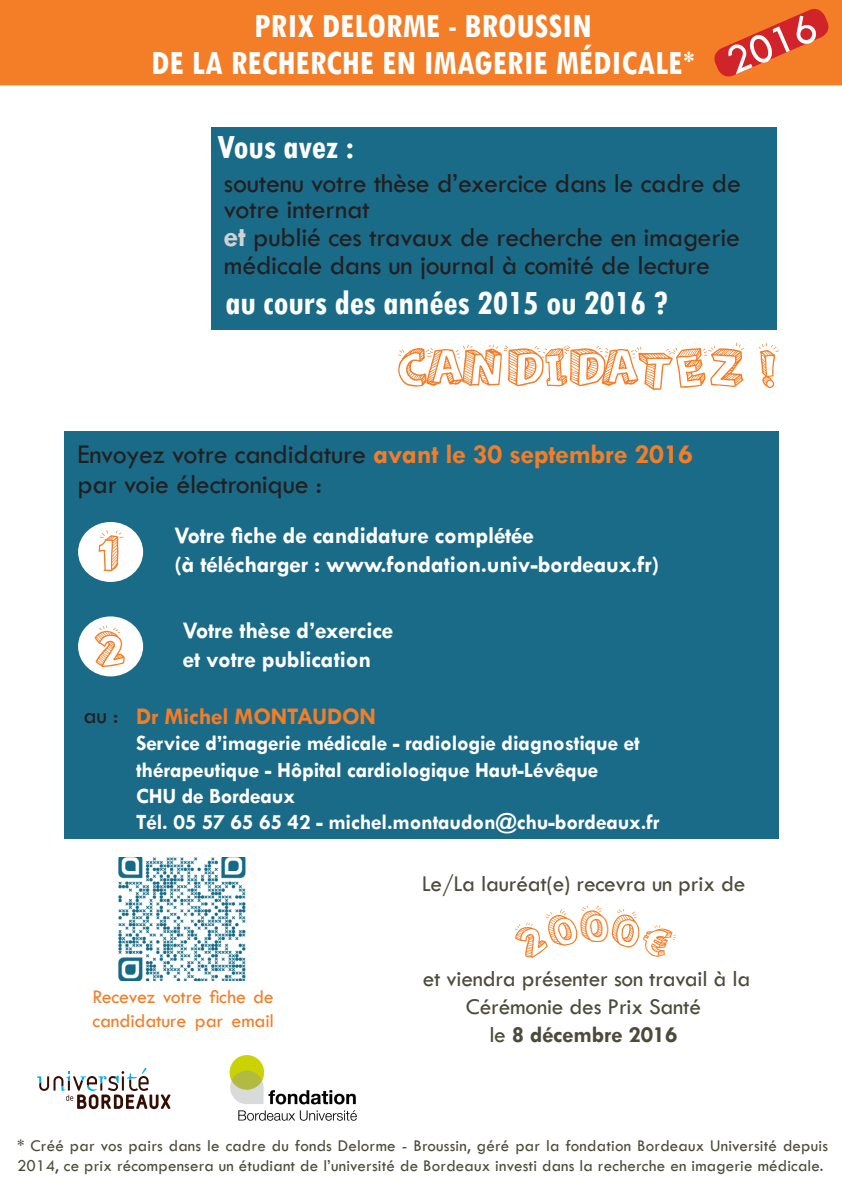
<style>
.page{position:relative;width:842px;height:1191px;background:#fff}
.page>*{position:absolute;margin:0;border:0;box-sizing:border-box;transform-origin:0 0}
.t1{font:53px "Sketch 3 D";letter-spacing:-.035em;color:#f47d27}
.t2{font:52.2px "Sketch 3 D";color:#f47d27}
.t3{font:43px "Tw Cen";color:#fff}
.t4{font:700 condensed 36px "Tw Cen";color:#fff}
.t5{font:28px/26px "Tw Cen";letter-spacing:-.01em;color:#231f20}
.t6{font:700 24px "Tw Cen";letter-spacing:-.01em;color:#fff}
.t7{font:700 24px "Tw Cen";letter-spacing:-.01em;color:#f47d27}
.t8{font:24px "Tw Cen";color:#231f20}
.t9{font:23.4px "Tw Cen";letter-spacing:-.01em;color:#4c4a3b}
.t10{font:700 23.4px "Tw Cen";letter-spacing:-.01em;color:#4c4a3b}
.t11{font:700 22px/26.4px "Tw Cen";letter-spacing:-.01em;color:#fff}
.t12{font:20px/24px "Tw Cen";letter-spacing:-.01em;color:#f47d27}
.t13{font:17px/20px "Tw Cen";letter-spacing:.01em;color:#4c4a3b}
.s1{font-weight:700;font-size:30px;color:#d1d2d4}
.s2{font-weight:700;color:#f47d27}
.s3{font-weight:400}
</style>
<div class="page">
<div style="left:211px;top:128px;width:566px;height:202px;background:#1a6b88"></div>
<div style="left:64px;top:431px;width:714px;height:407px;background:#1a6b88"></div>
<div style="left:78px;top:522px;width:65px;height:60px;background:#fff;border-radius:50%"></div>
<div style="left:78px;top:616px;width:65px;height:60px;background:#fff;border-radius:50%"></div>
<img style="left:229px;top:1055px;width:128px;height:66px">
<svg style="left:37px;top:1068px;width:133px;height:41px"></svg>
<div style="left:0;top:0;width:842px;height:85px;background:#f47d27"></div>
<svg style="left:714px;top:9px;width:115px;height:68px"></svg>
<img style="left:118px;top:857px;width:128px;height:123px">
<p class="t4" style="left:254px;top:4px;width:339px">PRIX DELORME - BROUSSIN</p>
<p class="t4" style="left:151px;top:40px;width:545px">DE LA RECHERCHE EN IMAGERIE MÉDICALE*</p>
<p class="t4" style="left:217px;top:125px;width:138px">Vous avez :</p>
<p class="t3" style="left:718px;top:39px;width:96px;rotate:-23deg">2016</p>
<p class="t5" style="left:224px;top:170px;width:519px">soutenu votre thèse d’exercice dans le cadre de votre internat</p>
<p class="t5" style="left:224px;top:223px;width:518px;line-height:28px"><span class="s1">et</span> publié ces travaux de recherche en imagerie médicale dans un journal à comité de lecture</p>
<p class="t4" style="left:225px;top:281px;width:444px">au cours des années 2015 ou 2016 ?</p>
<p class="t1" style="left:396px;top:338px;width:384px">CANDIDATEZ !</p>
<p class="t5" style="left:77px;top:439px;width:617px;line-height:30px">Envoyez votre candidature <span class="s2">avant le 30 septembre 2016 </span>par voie électronique :</p>
<p class="t2" style="left:94px;top:524px;width:35px">1</p>
<p class="t6" style="left:174px;top:521px;width:361px">Votre fiche de candidature complétée</p>
<p class="t6" style="left:174px;top:550px;width:486px">(à télécharger : www.fondation.univ-bordeaux.fr)</p>
<p class="t2" style="left:94px;top:618px;width:35px">2</p>
<p class="t6" style="left:183px;top:616px;width:212px">Votre thèse d’exercice</p>
<p class="t6" style="left:183px;top:644px;width:190px">et votre publication</p>
<p class="t7" style="left:136px;top:701px;width:242px">Dr Michel MONTAUDON</p>
<p class="t11" style="left:136px;top:729px;width:505px">Service d’imagerie médicale - radiologie diagnostique et thérapeutique - Hôpital cardiologique Haut-Lévêque</p>
<p class="t11" style="left:136px;top:782px;width:161px">CHU de Bordeaux</p>
<p class="t11" style="left:136px;top:808px;width:525px">Tél. 05 57 65 65 42 - michel.montaudon@chu-bordeaux.fr</p>
<p class="t8" style="left:84px;top:700px;width:36px">au :</p>
<p class="t12" style="left:93px;top:984px;width:183px">Recevez votre fiche de candidature par email</p>
<p class="t9" style="left:422px;top:869px;width:325px">Le/La lauréat(e) recevra un prix de</p>
<p class="t9" style="left:423px;top:964px;width:329px">et viendra présenter son travail à la</p>
<p class="t9" style="left:466px;top:992px;width:237px">Cérémonie des Prix Santé</p>
<p class="t10" style="left:489px;top:1020px;width:190px"><span class="s3">le</span> 8 décembre 2016</p>
<p class="t13" style="left:17px;top:1135px;width:812px">* Créé par vos pairs dans le cadre du fonds Delorme - Broussin, géré par la fondation Bordeaux Université depuis<br>2014, ce prix récompensera un étudiant de l’université de Bordeaux investi dans la recherche en imagerie médicale.</p>
</div>
